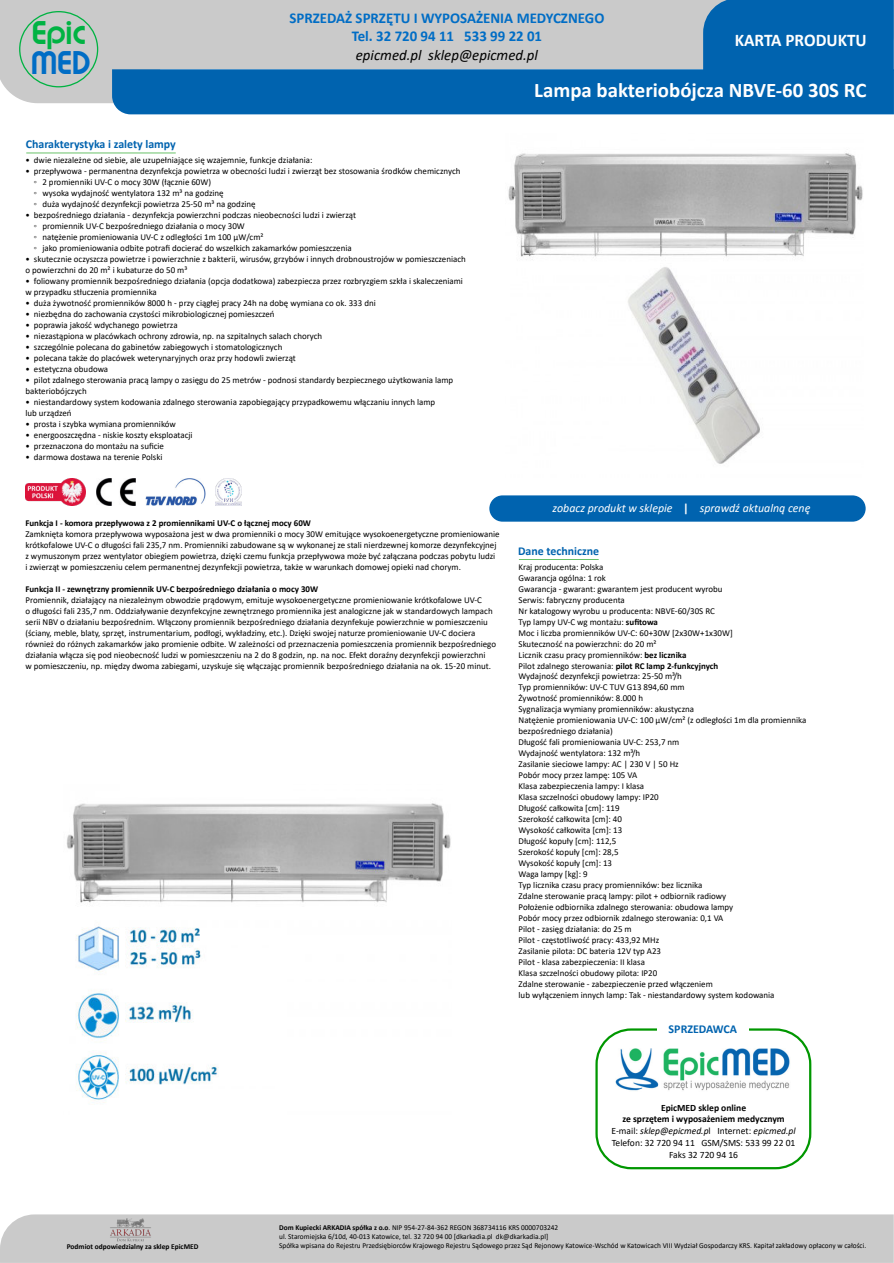
<style>
.page{position:relative;width:894px;height:1263px;background:#fff}
.page>*{position:absolute;margin:0;border:0;box-sizing:border-box;transform-origin:0 0}
.t1{font:27.75px "Brandish";color:#00b343}
.t2{font:27.75px "Brandish";color:#006dc5}
.t3{font:700 20.85px "Calibri";color:#fff}
.t4{font:700 17.85px "Calibri";color:#fff;scale:.96 1}
.t5{font:700 15px/18.3px "Calibri";color:#006dc5;text-align:center}
.t6{font:italic 15px "Calibri";color:#000}
.t7{font:700 12px "Calibri";color:#0063af}
.t8{font:italic 12px "Calibri";color:#fff}
.t9{font:9.6px/11.7px "Calibri";color:#000;text-align:center}
.t10{font:9px/10.9px "Calibri";color:#000}
.t11{font:700 9px "Calibri";color:#000}
.t12{font:7.5px/9.1px "Calibri";color:#000}
.t13{font:700 7.5px "Calibri";color:#000}
.s1{font-weight:700;font-style:normal}
.s2{font-weight:700}
.s3{font-style:italic}
</style>
<div class="page">
<div style="left:0;top:1214px;width:893px;height:49px;background:#cacaca"></div>
<svg style="left:0;top:0;width:893px;height:114px;background:#6b9abd"></svg>
<svg style="left:518px;top:559px;width:80px;height:1px"></svg>
<img style="left:26px;top:478px;width:60px;height:28px">
<img style="left:96px;top:478px;width:39px;height:28px">
<img style="left:146px;top:478px;width:59px;height:28px">
<div style="left:489px;top:495px;width:376px;height:27px;background:#0063af;border-radius:13px"></div>
<div style="left:595px;top:1028px;width:216px;height:141px;border:2px solid #009700;border-radius:35px"></div>
<div style="left:657px;top:1023px;width:92px;height:13px;background:#fff"></div>
<img style="left:615px;top:1049px;width:175px;height:42px">
<svg style="left:26px;top:153px;width:150px;height:1px"></svg>
<img style="left:109px;top:1217px;width:44px;height:26px">
<img style="left:508px;top:153px;width:355px;height:311px">
<img style="left:66px;top:803px;width:385px;height:297px">
<img style="left:216px;top:478px;width:25px;height:27px">
<h1 class="t1" style="left:32px;top:13px;width:56px">Epic</h1>
<h1 class="t2" style="left:30px;top:43px;width:62px">MED</h1>
<h3 class="t7" style="left:26px;top:139px;width:152px">Charakterystyka i zalety lampy</h3>
<h3 class="t5" style="left:289px;top:10px;width:316px">SPRZEDAŻ SPRZĘTU I WYPOSAŻENIA MEDYCZNEGO<br>Tel. 32 720 94 11 533 99 22 01</h3>
<h3 class="t6" style="left:356px;top:48px;width:183px">epicmed.pl sklep@epicmed.pl</h3>
<h3 class="t4" style="left:734px;top:32px;width:139px">KARTA PRODUKTU</h3>
<h2 class="t3" style="left:534px;top:82px;width:333px">Lampa bakteriobójcza NBVE-60 30S RC</h2>
<p class="t10" style="left:25px;top:155px;width:288px">• dwie niezależne od siebie, ale uzupełniające się wzajemnie, funkcje działania:</p>
<p class="t10" style="left:34px;top:166px;width:428px;text-indent:-9px">• przepływowa - permanentna dezynfekcja powietrza w obecności ludzi i zwierząt bez stosowania środków chemicznych ◦ 2 promienniki UV-C o mocy 30W (łącznie 60W)<br>◦ wysoka wydajność wentylatora 132 m³ na godzinę<br>◦ duża wydajność dezynfekcji powietrza 25-50 m³ na godzinę</p>
<p class="t10" style="left:34px;top:210px;width:323px;text-indent:-9px">• bezpośredniego działania - dezynfekcja powierzchni podczas nieobecności ludzi i zwierząt ◦ promiennik UV-C bezpośredniego działania o mocy 30W<br>◦ natężenie promieniowania UV-C z odległości 1m 100 µW/cm²<br>◦ jako promieniowania odbite potrafi docierać do wszelkich zakamarków pomieszczenia</p>
<p class="t10" style="left:25px;top:254px;width:441px">• skutecznie oczyszcza powietrze i powierzchnie z bakterii, wirusów, grzybów i innych drobnoustrojów w pomieszczeniach o powierzchni do 20 m² i kubaturze do 50 m³</p>
<p class="t10" style="left:25px;top:276px;width:439px">• foliowany promiennik bezpośredniego działania (opcja dodatkowa) zabezpiecza przez rozbryzgiem szkła i skaleczeniami w przypadku stłuczenia promiennika</p>
<p class="t10" style="left:25px;top:298px;width:352px">• duża żywotność promienników 8000 h - przy ciągłej pracy 24h na dobę wymiana co ok. 333 dni</p>
<p class="t10" style="left:25px;top:309px;width:250px">• niezbędna do zachowania czystości mikrobiologicznej pomieszczeń</p>
<p class="t10" style="left:25px;top:320px;width:154px">• poprawia jakość wdychanego powietrza</p>
<p class="t10" style="left:25px;top:331px;width:298px">• niezastąpiona w placówkach ochrony zdrowia, np. na szpitalnych salach chorych</p>
<p class="t10" style="left:25px;top:342px;width:258px">• szczególnie polecana do gabinetów zabiegowych i stomatologicznych</p>
<p class="t10" style="left:25px;top:353px;width:272px">• polecana także do placówek weterynaryjnych oraz przy hodowli zwierząt</p>
<p class="t10" style="left:25px;top:364px;width:84px">• estetyczna obudowa</p>
<p class="t10" style="left:25px;top:375px;width:429px">• pilot zdalnego sterowania pracą lampy o zasięgu do 25 metrów - podnosi standardy bezpiecznego użytkowania lamp bakteriobójczych</p>
<p class="t10" style="left:25px;top:397px;width:411px">• niestandardowy system kodowania zdalnego sterowania zapobiegający przypadkowemu włączaniu innych lamp lub urządzeń</p>
<p class="t10" style="left:25px;top:419px;width:152px">• prosta i szybka wymiana promienników</p>
<p class="t10" style="left:25px;top:430px;width:169px">• energooszczędna - niskie koszty eksploatacji</p>
<p class="t10" style="left:25px;top:441px;width:140px">• przeznaczona do montażu na suficie</p>
<p class="t10" style="left:25px;top:452px;width:139px">• darmowa dostawa na terenie Polski</p>
<p class="t11" style="left:25px;top:519px;width:287px">Funkcja I - komora przepływowa z 2 promiennikami UV-C o łącznej mocy 60W</p>
<p class="t10" style="left:25px;top:529px;width:475px">Zamknięta komora przepływowa wyposażona jest w dwa promienniki o mocy 30W emitujące wysokoenergetyczne promieniowanie krótkofalowe UV-C o długości fali 235,7 nm. Promienniki zabudowane są w wykonanej ze stali nierdzewnej komorze dezynfekcyjnej z wymuszonym przez wentylator obiegiem powietrza, dzięki czemu funkcja przepływowa może być załączana podczas pobytu ludzi<br>i zwierząt w pomieszczeniu celem permanentnej dezynfekcji powietrza, także w warunkach domowej opieki nad chorym.</p>
<p class="t11" style="left:25px;top:585px;width:294px">Funkcja II - zewnętrzny promiennik UV-C bezpośredniego działania o mocy 30W</p>
<p class="t10" style="left:25px;top:595px;width:472px">Promiennik, działający na niezależnym obwodzie prądowym, emituje wysokoenergetyczne promieniowanie krótkofalowe UV-C<br>o długości fali 235,7 nm. Oddziaływanie dezynfekcyjne zewnętrznego promiennika jest analogiczne jak w standardowych lampach serii NBV o działaniu bezpośrednim. Włączony promiennik bezpośredniego działania dezynfekuje powierzchnie w pomieszczeniu (ściany, meble, blaty, sprzęt, instrumentarium, podłogi, wykładziny, etc.). Dzięki swojej naturze promieniowanie UV-C dociera również do różnych zakamarków jako promienie odbite. W zależności od przeznaczenia pomieszczenia promiennik bezpośredniego działania włącza się pod nieobecność ludzi w pomieszczeniu na 2 do 8 godzin, np. na noc. Efekt doraźny dezynfekcji powierzchni<br>w pomieszczeniu, np. między dwoma zabiegami, uzyskuje się włączając promiennik bezpośredniego działania na ok. 15-20 minut.</p>
<h3 class="t8" style="left:552px;top:503px;width:259px">zobacz produkt w sklepie <span class="s1">|</span> sprawdź aktualną cenę</h3>
<h3 class="t7" style="left:518px;top:546px;width:83px">Dane techniczne</h3>
<p class="t10" style="left:518px;top:562px;width:289px">Kraj producenta: Polska<br>Gwarancja ogólna: 1 rok<br>Gwarancja - gwarant: gwarantem jest producent wyrobu<br>Serwis: fabryczny producenta<br>Nr katalogowy wyrobu u producenta: NBVE-60/30S RC<br>Typ lampy UV-C wg montażu: <span class="s2">sufitowa<br></span>Moc i liczba promienników UV-C: 60+30W [2x30W+1x30W]<br>Skuteczność na powierzchni: do 20 m²<br>Licznik czasu pracy promienników: <span class="s2">bez licznika<br></span>Pilot zdalnego sterowania: <span class="s2">pilot RC lamp 2-funkcyjnych<br></span>Wydajność dezynfekcji powietrza: 25-50 m³/h<br>Typ promienników: UV-C TUV G13 894,60 mm<br>Żywotność promienników: 8.000 h<br>Sygnalizacja wymiany promienników: akustyczna<br>Natężenie promieniowania UV-C: 100 µW/cm² (z odległości 1m dla promiennika bezpośredniego działania)<br>Długość fali promieniowania UV-C: 253,7 nm<br>Wydajność wentylatora: 132 m³/h<br>Zasilanie sieciowe lampy: AC | 230 V | 50 Hz<br>Pobór mocy przez lampę: 105 VA<br>Klasa zabezpieczenia lampy: I klasa<br>Klasa szczelności obudowy lampy: IP20<br>Długość całkowita [cm]: 119<br>Szerokość całkowita [cm]: 40<br>Wysokość całkowita [cm]: 13<br>Długość kopuły [cm]: 112,5<br>Szerokość kopuły [cm]: 28,5<br>Wysokość kopuły [cm]: 13<br>Waga lampy [kg]: 9<br>Typ licznika czasu pracy promienników: bez licznika<br>Zdalne sterowanie pracą lampy: pilot + odbiornik radiowy<br>Położenie odbiornika zdalnego sterowania: obudowa lampy<br>Pobór mocy przez odbiornik zdalnego sterowania: 0,1 VA<br>Pilot - zasięg działania: do 25 m<br>Pilot - częstotliwość pracy: 433,92 MHz<br>Zasilanie pilota: DC bateria 12V typ A23<br>Pilot - klasa zabezpieczenia: II klasa<br>Klasa szczelności obudowy pilota: IP20<br>Zdalne sterowanie - zabezpieczenie przed włączeniem<br>lub wyłączeniem innych lamp: Tak - niestandardowy system kodowania</p>
<h3 class="t7" style="left:668px;top:1024px;width:70px">SPRZEDAWCA</h3>
<p class="t9" style="left:611px;top:1102px;width:186px"><span class="s2">EpicMED sklep online<br>ze sprzętem i wyposażeniem medycznym<br></span>E-mail: <span class="s3">sklep@epicmed.p</span>l Internet: <span class="s3">epicmed.pl<br></span>Telefon: 32 720 94 11 GSM/SMS: 533 99 22 01<br>Faks 32 720 94 16</p>
<p class="t13" style="left:67px;top:1243px;width:133px">Podmiot odpowiedzialny za sklep EpicMED</p>
<p class="t12" style="left:279px;top:1224px;width:588px"><span class="s2">Dom Kupiecki ARKADIA spółka z o.o</span>. NIP 954-27-84-362 REGON 368734116 KRS 0000703242<br>ul. Staromiejska 6/10d, 40-013 Katowice, tel. 32 720 94 00 [dkarkadia.pl dk@dkarkadia.pl]<br>Spółka wpisana do Rejestru Przedsiębiorców Krajowego Rejestru Sądowego przez Sąd Rejonowy Katowice-Wschód w Katowicach VIII Wydział Gospodarczy KRS. Kapitał zakładowy opłacony w całości.</p>
</div>
